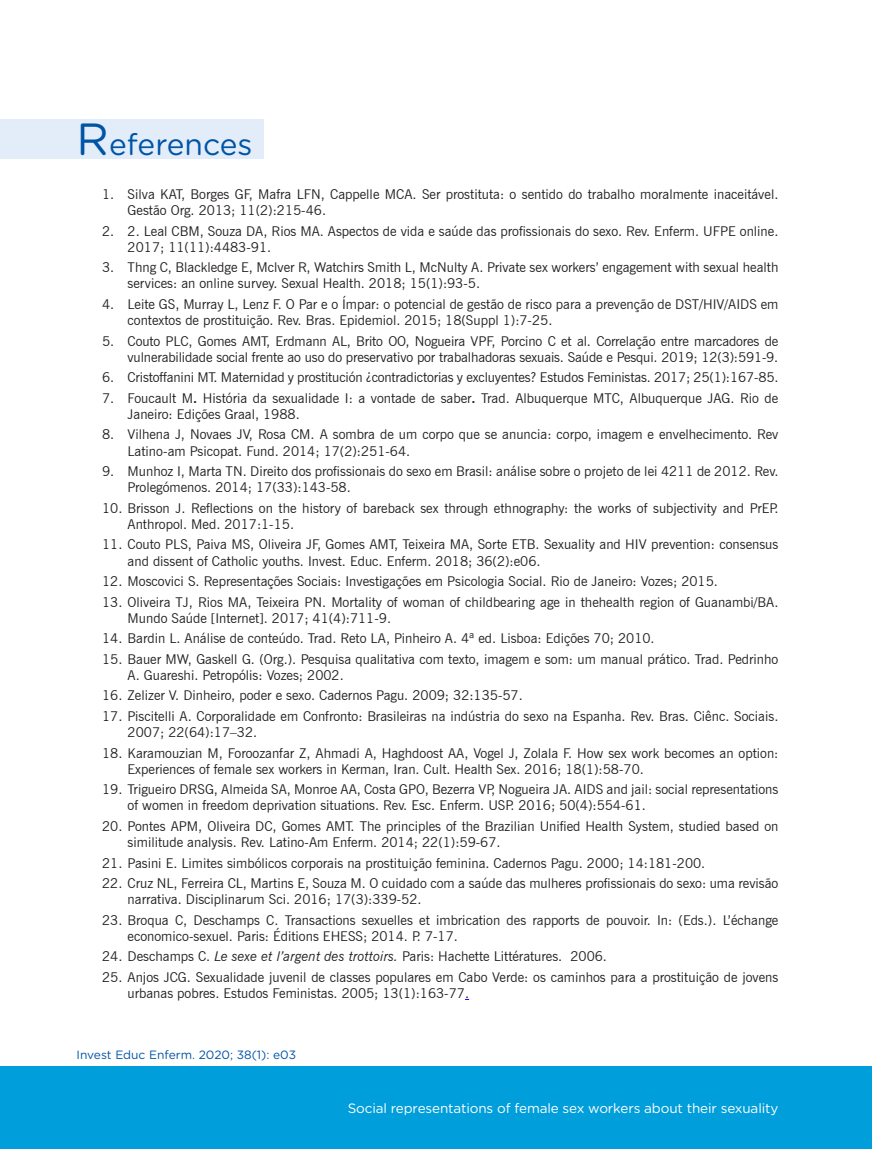
<style>
.page{position:relative;width:872px;height:1149px;background:#fff}
.page>*{position:absolute;margin:0;border:0;box-sizing:border-box;transform-origin:0 0}
.t1{font:30px "Gotham Rounded";color:#0054a6}
.t2{font:13.5px/16.2px "News Gothic BT";color:#231f20}
.t3{font:13.5px "Gotham Rounded";letter-spacing:-.01em;color:#fff}
.t4{font:12px "Gotham Rounded";color:#0054a6}
.s1{font-size:45px}
.s2{font-weight:700}
.s3{font-style:italic}
</style>
<div class="page">
<div style="left:0;top:1065px;width:871px;height:83px;background:#009edb"></div>
<div style="left:0;top:119px;width:263px;height:39px;background:#e2edf9"></div>
<h1 class="t1" style="left:77px;top:124px;width:177px"><span class="s1">R</span>eferences</h1>
<p class="t2" style="left:128px;top:186px;width:652px;text-indent:-26px">1. Silva KAT, Borges GF, Mafra LFN, Cappelle MCA. Ser prostituta: o sentido do trabalho moralmente inaceitável.<br>Gestão Org. 2013; 11(2):215-46.</p>
<p class="t2" style="left:128px;top:222px;width:652px;text-indent:-26px">2. 2. Leal CBM, Souza DA, Rios MA. Aspectos de vida e saúde das profissionais do sexo. Rev. Enferm. UFPE online.<br>2017; 11(11):4483-91.</p>
<p class="t2" style="left:128px;top:259px;width:652px;text-indent:-26px">3. Thng C, Blackledge E, Mclver R, Watchirs Smith L, McNulty A. Private sex workers’ engagement with sexual health services: an online survey. Sexual Health. 2018; 15(1):93-5.</p>
<p class="t2" style="left:128px;top:296px;width:652px;text-indent:-26px">4. Leite GS, Murray L, Lenz F. O Par e o Ímpar: o potencial de gestão de risco para a prevenção de DST/HIV/AIDS em contextos de prostituição. Rev. Bras. Epidemiol. 2015; 18(Suppl 1):7-25.</p>
<p class="t2" style="left:102px;top:332px;width:678px;text-align:right">5. Couto PLC, Gomes AMT, Erdmann AL, Brito OO, Nogueira VPF, Porcino C et al. Correlação entre marcadores de vulnerabilidade social frente ao uso do preservativo por trabalhadoras sexuais. Saúde e Pesqui. 2019; 12(3):591-9.</p>
<p class="t2" style="left:102px;top:369px;width:678px">6. Cristoffanini MT. Maternidad y prostitución ¿contradictorias y excluyentes? Estudos Feministas. 2017; 25(1):167-85.</p>
<p class="t2" style="left:128px;top:389px;width:652px;text-indent:-26px">7. Foucault M<span class="s2">.</span> História da sexualidade I: a vontade de saber<span class="s2">.</span> Trad. Albuquerque MTC, Albuquerque JAG. Rio de<br>Janeiro: Edições Graal, 1988.</p>
<p class="t2" style="left:128px;top:426px;width:652px;text-indent:-26px">8. Vilhena J, Novaes JV, Rosa CM. A sombra de um corpo que se anuncia: corpo, imagem e envelhecimento. Rev<br>Latino-am Psicopat. Fund. 2014; 17(2):251-64.</p>
<p class="t2" style="left:128px;top:463px;width:652px;text-indent:-26px">9. Munhoz I, Marta TN. Direito dos profissionais do sexo em Brasil: análise sobre o projeto de lei 4211 de 2012. Rev.<br>Prolegómenos. 2014; 17(33):143-58.</p>
<p class="t2" style="left:128px;top:499px;width:652px;text-indent:-26px">10. Brisson J. Reflections on the history of bareback sex through ethnography: the works of subjectivity and PrEP.<br>Anthropol. Med. 2017:1-15.</p>
<p class="t2" style="left:128px;top:536px;width:652px;text-indent:-26px">11. Couto PLS, Paiva MS, Oliveira JF, Gomes AMT, Teixeira MA, Sorte ETB. Sexuality and HIV prevention: consensus and dissent of Catholic youths. Invest. Educ. Enferm. 2018; 36(2):e06.</p>
<p class="t2" style="left:102px;top:573px;width:617px">12. Moscovici S. Representações Sociais: Investigações em Psicologia Social. Rio de Janeiro: Vozes; 2015.</p>
<p class="t2" style="left:128px;top:593px;width:652px;text-indent:-26px">13. Oliveira TJ, Rios MA, Teixeira PN. Mortality of woman of childbearing age in thehealth region of Guanambi/BA.<br>Mundo Saúde [Internet]. 2017; 41(4):711-9.</p>
<p class="t2" style="left:102px;top:630px;width:554px">14. Bardin L. Análise de conteúdo. Trad. Reto LA, Pinheiro A. 4ª ed. Lisboa: Edições 70; 2010.</p>
<p class="t2" style="left:128px;top:650px;width:652px;text-indent:-26px">15. Bauer MW, Gaskell G. (Org.). Pesquisa qualitativa com texto, imagem e som: um manual prático. Trad. Pedrinho<br>A. Guareshi. Petropólis: Vozes; 2002.</p>
<p class="t2" style="left:102px;top:687px;width:422px">16. Zelizer V. Dinheiro, poder e sexo. Cadernos Pagu. 2009; 32:135-57.</p>
<p class="t2" style="left:128px;top:707px;width:652px;text-indent:-26px">17. Piscitelli A. Corporalidade em Confronto: Brasileiras na indústria do sexo na Espanha. Rev. Bras. Ciênc. Sociais.<br>2007; 22(64):17–32.</p>
<p class="t2" style="left:128px;top:744px;width:652px;text-indent:-26px">18. Karamouzian M, Foroozanfar Z, Ahmadi A, Haghdoost AA, Vogel J, Zolala F. How sex work becomes an option:<br>Experiences of female sex workers in Kerman, Iran. Cult. Health Sex. 2016; 18(1):58-70.</p>
<p class="t2" style="left:128px;top:781px;width:652px;text-indent:-26px">19. Trigueiro DRSG, Almeida SA, Monroe AA, Costa GPO, Bezerra VP, Nogueira JA. AIDS and jail: social representations of women in freedom deprivation situations. Rev. Esc. Enferm. USP. 2016; 50(4):554-61.</p>
<p class="t2" style="left:128px;top:817px;width:652px;text-indent:-26px">20. Pontes APM, Oliveira DC, Gomes AMT. The principles of the Brazilian Unified Health System, studied based on similitude analysis. Rev. Latino-Am Enferm. 2014; 22(1):59-67.</p>
<p class="t2" style="left:102px;top:854px;width:605px">21. Pasini E. Limites simbólicos corporais na prostituição feminina. Cadernos Pagu. 2000; 14:181-200.</p>
<p class="t2" style="left:128px;top:874px;width:652px;text-indent:-26px">22. Cruz NL, Ferreira CL, Martins E, Souza M. O cuidado com a saúde das mulheres profissionais do sexo: uma revisão narrativa. Disciplinarum Sci. 2016; 17(3):339-52.</p>
<p class="t2" style="left:128px;top:911px;width:652px;text-indent:-26px">23. Broqua C, Deschamps C. Transactions sexuelles et imbrication des rapports de pouvoir. In: (Eds.). L’échange economico-sexuel. Paris: Éditions EHESS; 2014. P. 7-17.</p>
<p class="t2" style="left:102px;top:948px;width:506px">24. Deschamps C. <span class="s3">Le sexe et l’argent des trottoirs.</span> Paris: Hachette Littératures. 2006.</p>
<p class="t2" style="left:128px;top:968px;width:652px;text-indent:-26px">25. Anjos JCG. Sexualidade juvenil de classes populares em Cabo Verde: os caminhos para a prostituição de jovens urbanas pobres. Estudos Feministas. 2005; 13(1):163-77.</p>
<p class="t4" style="left:77px;top:1046px;width:221px">Invest Educ Enferm. 2020; 38(1): e03</p>
<p class="t3" style="left:348px;top:1098px;width:432px">Social representations of female sex workers about their sexuality</p>
</div>
